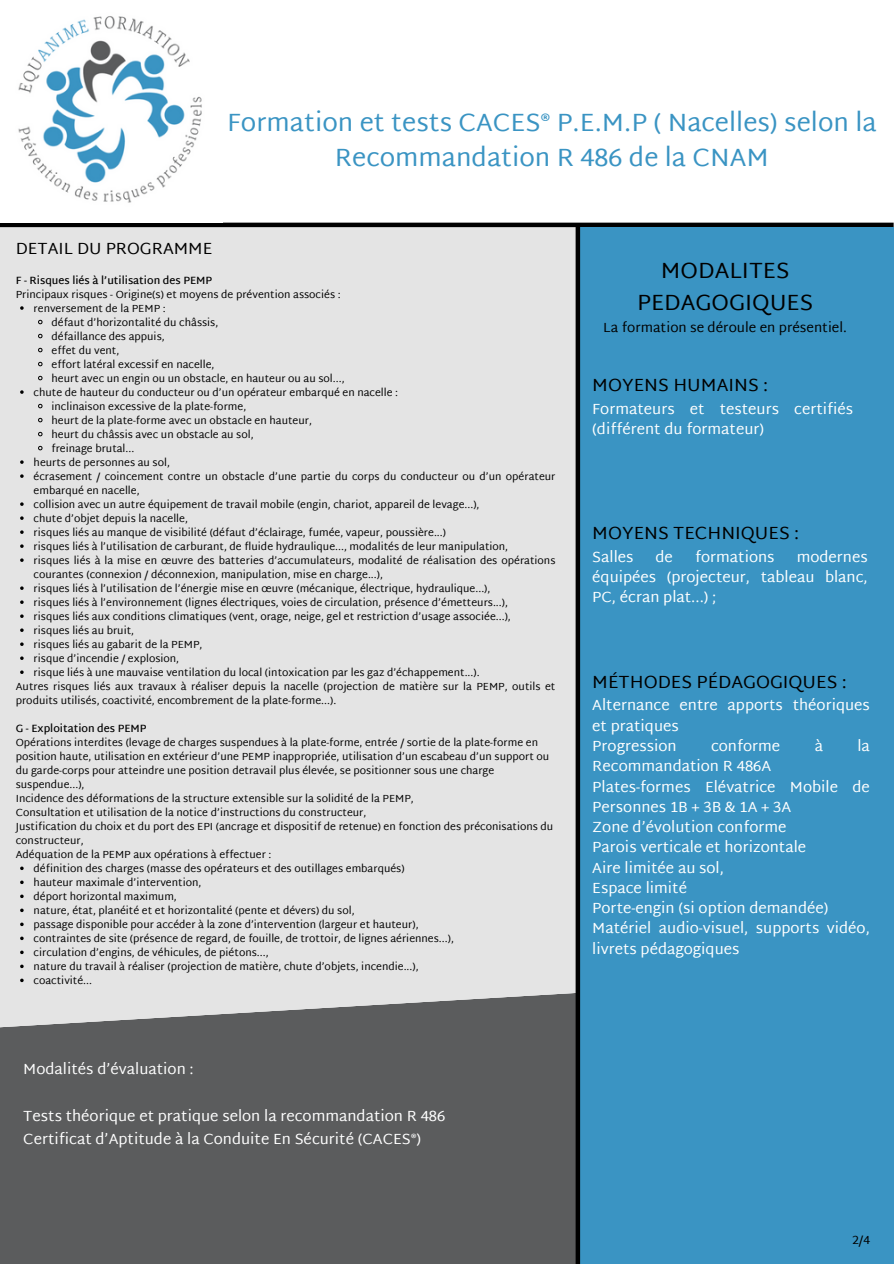
<style>
.page{position:relative;width:894px;height:1264px;background:#fff}
.page>*{position:absolute;margin:0;border:0;box-sizing:border-box;transform-origin:0 0}
.t1{font:25.5px/34.8px "Martel Sans";color:#3a94c3;text-align:center}
.t2{font:22.5px/31.5px "Martel Sans";color:#000;text-align:center}
.t3{font:18px "Martel Sans";color:#000}
.t4{font:16.5px "Martel Sans";color:#000}
.t5{font:15px/20.2px "Martel Sans";color:#fff}
.t6{font:13.5px "Martel Sans";color:#000}
.t7{font:12px "Martel Sans";color:#000}
.t8{font:10.5px/14px "Martel Sans";color:#000}
.t9{font:600 10.5px "Martel Sans";color:#000}
</style>
<div class="page">
<div style="left:0;top:227px;width:575px;height:1035px;background:#e4e4e4"></div>
<div style="left:0;top:993px;width:575px;height:270px;background:#5b5c5d"></div>
<hr style="left:0;top:223px;width:893px;height:4px;background:#000">
<img style="left:18px;top:16px;width:184px;height:187px">
<div style="left:577px;top:227px;width:315px;height:1036px;background:#3a94c3"></div>
<div style="left:575px;top:225px;width:5px;height:1038px;background:#000"></div>
<svg style="left:20px;top:306px;width:4px;height:4px"></svg>
<svg style="left:38px;top:319px;width:5px;height:6px"></svg>
<svg style="left:38px;top:333px;width:5px;height:6px"></svg>
<svg style="left:38px;top:347px;width:5px;height:6px"></svg>
<svg style="left:38px;top:361px;width:5px;height:6px"></svg>
<svg style="left:38px;top:375px;width:5px;height:6px"></svg>
<svg style="left:20px;top:390px;width:4px;height:4px"></svg>
<svg style="left:38px;top:403px;width:5px;height:6px"></svg>
<svg style="left:38px;top:417px;width:5px;height:6px"></svg>
<svg style="left:38px;top:431px;width:5px;height:6px"></svg>
<svg style="left:38px;top:445px;width:5px;height:6px"></svg>
<svg style="left:20px;top:460px;width:4px;height:4px"></svg>
<svg style="left:20px;top:474px;width:4px;height:4px"></svg>
<svg style="left:20px;top:502px;width:4px;height:4px"></svg>
<svg style="left:20px;top:516px;width:4px;height:4px"></svg>
<svg style="left:20px;top:530px;width:4px;height:4px"></svg>
<svg style="left:20px;top:544px;width:4px;height:4px"></svg>
<svg style="left:20px;top:558px;width:4px;height:4px"></svg>
<svg style="left:20px;top:586px;width:4px;height:4px"></svg>
<svg style="left:20px;top:600px;width:4px;height:4px"></svg>
<svg style="left:20px;top:614px;width:4px;height:4px"></svg>
<svg style="left:20px;top:628px;width:4px;height:4px"></svg>
<svg style="left:20px;top:642px;width:4px;height:4px"></svg>
<svg style="left:20px;top:656px;width:4px;height:4px"></svg>
<svg style="left:20px;top:670px;width:4px;height:4px"></svg>
<svg style="left:20px;top:866px;width:4px;height:4px"></svg>
<svg style="left:20px;top:880px;width:4px;height:4px"></svg>
<svg style="left:20px;top:894px;width:4px;height:4px"></svg>
<svg style="left:20px;top:908px;width:4px;height:4px"></svg>
<svg style="left:20px;top:922px;width:4px;height:4px"></svg>
<svg style="left:20px;top:936px;width:4px;height:4px"></svg>
<svg style="left:20px;top:950px;width:4px;height:4px"></svg>
<svg style="left:20px;top:964px;width:4px;height:4px"></svg>
<svg style="left:20px;top:978px;width:4px;height:4px"></svg>
<h3 class="t1" style="left:227px;top:105px;width:650px">Formation et tests CACES® P.E.M.P ( Nacelles) selon la<br>Recommandation R 486 de la CNAM</h3>
<p class="t4" style="left:16px;top:238px;width:198px">DETAIL DU PROGRAMME</p>
<p class="t9" style="left:16px;top:274px;width:198px">F - Risques liés à l’utilisation des PEMP</p>
<p class="t8" style="left:16px;top:287px;width:326px">Principaux risques - Origine(s) et moyens de prévention associés :</p>
<p class="t8" style="left:34px;top:301px;width:133px">renversement de la PEMP :</p>
<p class="t8" style="left:51px;top:315px;width:168px">défaut d’horizontalité du châssis,</p>
<p class="t8" style="left:51px;top:329px;width:115px">défaillance des appuis,</p>
<p class="t8" style="left:51px;top:343px;width:69px">effet du vent,</p>
<p class="t8" style="left:51px;top:357px;width:164px">effort latéral excessif en nacelle,</p>
<p class="t8" style="left:51px;top:371px;width:294px">heurt avec un engin ou un obstacle, en hauteur ou au sol...,</p>
<p class="t8" style="left:34px;top:385px;width:366px">chute de hauteur du conducteur ou d’un opérateur embarqué en nacelle :</p>
<p class="t8" style="left:51px;top:399px;width:196px">inclinaison excessive de la plate-forme,</p>
<p class="t8" style="left:51px;top:413px;width:262px">heurt de la plate-forme avec un obstacle en hauteur,</p>
<p class="t8" style="left:51px;top:427px;width:203px">heurt du châssis avec un obstacle au sol,</p>
<p class="t8" style="left:51px;top:441px;width:84px">freinage brutal...</p>
<p class="t8" style="left:34px;top:455px;width:138px">heurts de personnes au sol,</p>
<p class="t8" style="left:34px;top:469px;width:523px">écrasement / coincement contre un obstacle d’une partie du corps du conducteur ou d’un opérateur embarqué en nacelle,</p>
<p class="t8" style="left:34px;top:497px;width:447px">collision avec un autre équipement de travail mobile (engin, chariot, appareil de levage...),</p>
<p class="t8" style="left:34px;top:511px;width:156px">chute d’objet depuis la nacelle,</p>
<p class="t8" style="left:34px;top:525px;width:414px">risques liés au manque de visibilité (défaut d’éclairage, fumée, vapeur, poussière...)</p>
<p class="t8" style="left:34px;top:539px;width:476px">risques liés à l’utilisation de carburant, de fluide hydraulique..., modalités de leur manipulation,</p>
<p class="t8" style="left:34px;top:553px;width:523px">risques liés à la mise en œuvre des batteries d’accumulateurs, modalité de réalisation des opérations courantes (connexion / déconnexion, manipulation, mise en charge...),</p>
<p class="t8" style="left:34px;top:581px;width:458px">risques liés à l’utilisation de l’énergie mise en œuvre (mécanique, électrique, hydraulique...),</p>
<p class="t8" style="left:34px;top:595px;width:476px">risques liés à l’environnement (lignes électriques, voies de circulation, présence d’émetteurs...),</p>
<p class="t8" style="left:34px;top:609px;width:478px">risques liés aux conditions climatiques (vent, orage, neige, gel et restriction d’usage associée...),</p>
<p class="t8" style="left:34px;top:623px;width:102px">risques liés au bruit,</p>
<p class="t8" style="left:34px;top:637px;width:170px">risques liés au gabarit de la PEMP,</p>
<p class="t8" style="left:34px;top:651px;width:147px">risque d’incendie / explosion,</p>
<p class="t8" style="left:34px;top:665px;width:447px">risque liés à une mauvaise ventilation du local (intoxication par les gaz d’échappement...).</p>
<p class="t8" style="left:16px;top:679px;width:541px">Autres risques liés aux travaux à réaliser depuis la nacelle (projection de matière sur la PEMP, outils et produits utilisés, coactivité, encombrement de la plate-forme...).</p>
<p class="t9" style="left:16px;top:722px;width:132px">G - Exploitation des PEMP</p>
<p class="t8" style="left:16px;top:735px;width:523px">Opérations interdites (levage de charges suspendues à la plate-forme, entrée / sortie de la plate-forme en</p>
<p class="t8" style="left:16px;top:749px;width:535px">position haute, utilisation en extérieur d’une PEMP inappropriée, utilisation d’un escabeau d’un support ou</p>
<p class="t8" style="left:16px;top:763px;width:480px">du garde-corps pour atteindre une position detravail plus élevée, se positionner sous une charge</p>
<p class="t8" style="left:16px;top:777px;width:70px">suspendue...),</p>
<p class="t8" style="left:16px;top:791px;width:399px">Incidence des déformations de la structure extensible sur la solidité de la PEMP,</p>
<p class="t8" style="left:16px;top:805px;width:352px">Consultation et utilisation de la notice d’instructions du constructeur,</p>
<p class="t8" style="left:16px;top:819px;width:539px">Justification du choix et du port des EPI (ancrage et dispositif de retenue) en fonction des préconisations du</p>
<p class="t8" style="left:16px;top:833px;width:69px">constructeur,</p>
<p class="t8" style="left:16px;top:847px;width:257px">Adéquation de la PEMP aux opérations à effectuer :</p>
<p class="t8" style="left:34px;top:861px;width:372px">définition des charges (masse des opérateurs et des outillages embarqués)</p>
<p class="t8" style="left:34px;top:875px;width:169px">hauteur maximale d’intervention,</p>
<p class="t8" style="left:34px;top:889px;width:145px">déport horizontal maximum,</p>
<p class="t8" style="left:34px;top:903px;width:322px">nature, état, planéité et et horizontalité (pente et dévers) du sol,</p>
<p class="t8" style="left:34px;top:917px;width:386px">passage disponible pour accéder à la zone d’intervention (largeur et hauteur),</p>
<p class="t8" style="left:34px;top:931px;width:422px">contraintes de site (présence de regard, de fouille, de trottoir, de lignes aériennes...),</p>
<h4 class="t8" style="left:34px;top:945px;width:236px">circulation d’engins, de véhicules, de piétons...,</h4>
<h5 class="t8" style="left:34px;top:959px;width:386px">nature du travail à réaliser (projection de matière, chute d’objets, incendie...),</h5>
<h3 class="t8" style="left:34px;top:973px;width:60px">coactivité...</h3>
<p class="t5" style="left:23px;top:1058px;width:172px">Modalités d’évaluation :</p>
<p class="t5" style="left:23px;top:1103px;width:423px;line-height:23.7px">Tests théorique et pratique selon la recommandation R 486<br>Certificat d’Aptitude à la Conduite En Sécurité (CACES®)</p>
<h1 class="t2" style="left:637px;top:255px;width:177px">MODALITES<br>PEDAGOGIQUES</h1>
<h1 class="t6" style="left:603px;top:320px;width:245px">La formation se déroule en présentiel.</h1>
<h3 class="t3" style="left:592px;top:374px;width:177px">MOYENS HUMAINS :</h3>
<h3 class="t5" style="left:592px;top:398px;width:262px">Formateurs et testeurs certifiés (différent du formateur)</h3>
<h3 class="t3" style="left:592px;top:522px;width:208px">MOYENS TECHNIQUES :</h3>
<h3 class="t5" style="left:592px;top:546px;width:43px">Salles</h3>
<h3 class="t5" style="left:655px;top:546px;width:19px">de</h3>
<h3 class="t5" style="left:694px;top:546px;width:81px">formations</h3>
<h3 class="t5" style="left:592px;top:546px;width:277px;text-align:justify;text-indent:204px">modernes équipées (projecteur, tableau blanc, PC, écran plat...) ;</h3>
<h3 class="t3" style="left:592px;top:671px;width:256px">MÉTHODES PÉDAGOGIQUES :</h3>
<h3 class="t5" style="left:592px;top:695px;width:279px">Alternance entre apports théoriques et pratiques<br>Progression</h3>
<h3 class="t5" style="left:710px;top:735px;width:71px">conforme</h3>
<h3 class="t5" style="left:814px;top:735px;width:10px">à</h3>
<h3 class="t5" style="left:857px;top:735px;width:14px">la</h3>
<p class="t5" style="left:592px;top:756px;width:279px">Recommandation R 486A<br>Plates-formes Elévatrice Mobile de<br>Personnes 1B + 3B &amp; 1A + 3A<br>Zone d’évolution conforme<br>Parois verticale et horizontale<br>Aire limitée au sol,<br>Espace limité<br>Porte-engin (si option demandée)<br>Matériel audio-visuel, supports vidéo, livrets pédagogiques</p>
<h2 class="t7" style="left:852px;top:1232px;width:19px">2/4</h2>
</div>
